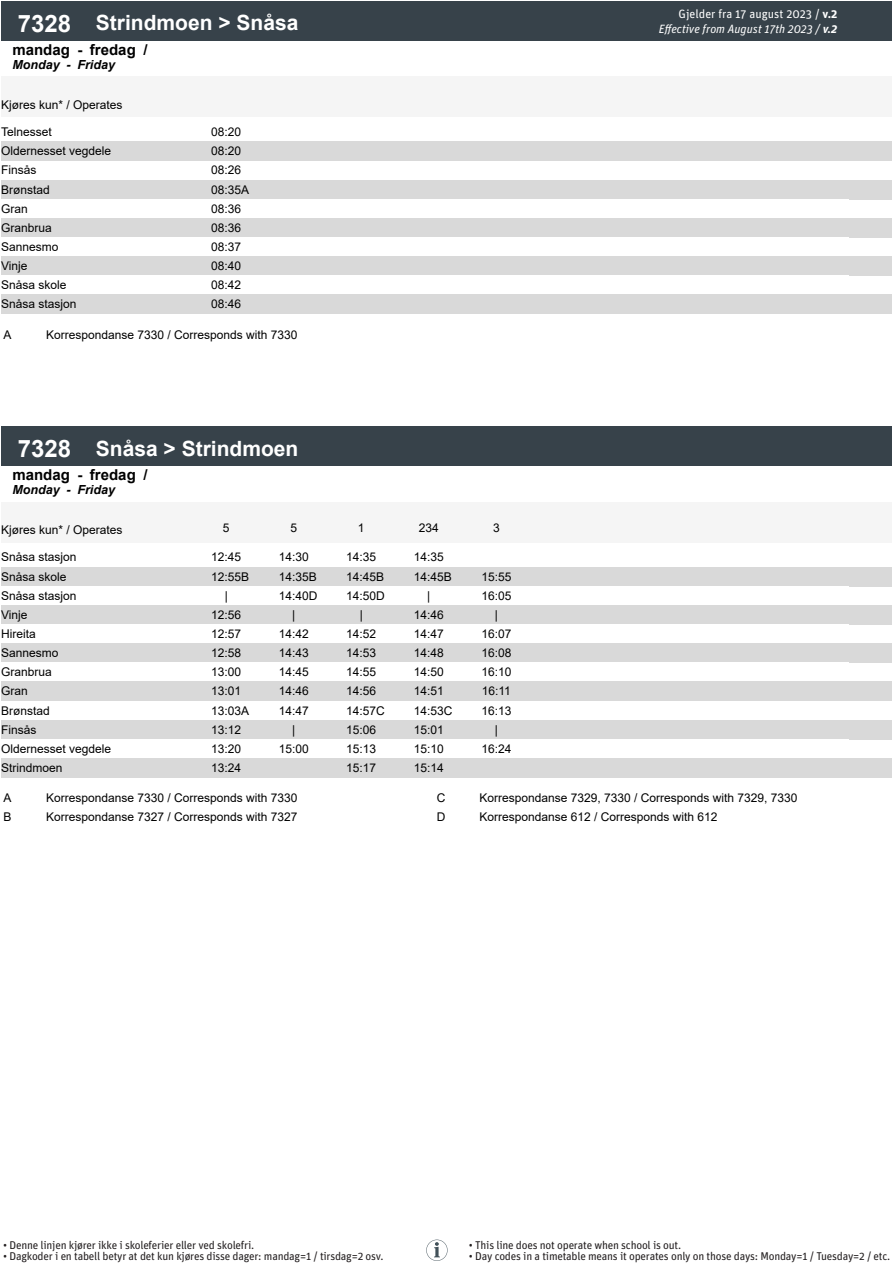
<style>
.page{position:relative;width:893px;height:1263px;background:#fff}
.page>*{position:absolute;margin:0;border:0;box-sizing:border-box;transform-origin:0 0}
.t1{font:700 21px "Arial";color:#fff}
.t2{font:700 15px "Arial";color:#000}
.t3{font:italic 700 12.45px "Arial";color:#000}
.t4{font:12px "Arial";color:#000}
.t5{font:italic 12px "Unit Pro";color:#fff}
.t6{font:12px "Unit Pro";color:#fff}
.t7{font:11.25px "Unit Pro";letter-spacing:-.02em;color:#231f20}
.s1{font-size:24px}
.s2{font-weight:700}
</style>
<div class="page">
<div style="left:1px;top:77px;width:191px;height:40px;background:#f5f5f5"></div>
<div style="left:192px;top:77px;width:68px;height:40px;background:#f5f5f5"></div>
<div style="left:260px;top:77px;width:68px;height:40px;background:#f5f5f5"></div>
<div style="left:328px;top:77px;width:67px;height:40px;background:#f5f5f5"></div>
<div style="left:395px;top:77px;width:68px;height:40px;background:#f5f5f5"></div>
<div style="left:463px;top:77px;width:67px;height:40px;background:#f5f5f5"></div>
<div style="left:530px;top:77px;width:68px;height:40px;background:#f5f5f5"></div>
<div style="left:598px;top:77px;width:67px;height:40px;background:#f5f5f5"></div>
<div style="left:665px;top:77px;width:68px;height:40px;background:#f5f5f5"></div>
<div style="left:733px;top:77px;width:67px;height:40px;background:#f5f5f5"></div>
<div style="left:800px;top:77px;width:92px;height:40px;background:#f5f5f5"></div>
<div style="left:1px;top:1px;width:87px;height:40px;background:#37424a"></div>
<div style="left:88px;top:1px;width:804px;height:40px;background:#37424a"></div>
<div style="left:1px;top:142px;width:891px;height:19px;background:#d9d9d9"></div>
<div style="left:1px;top:180px;width:891px;height:19px;background:#d9d9d9"></div>
<div style="left:1px;top:218px;width:891px;height:19px;background:#d9d9d9"></div>
<div style="left:1px;top:257px;width:891px;height:19px;background:#d9d9d9"></div>
<div style="left:1px;top:295px;width:891px;height:19px;background:#d9d9d9"></div>
<div style="left:1px;top:502px;width:191px;height:40px;background:#f5f5f5"></div>
<div style="left:192px;top:502px;width:68px;height:40px;background:#f5f5f5"></div>
<div style="left:260px;top:502px;width:68px;height:40px;background:#f5f5f5"></div>
<div style="left:328px;top:502px;width:67px;height:40px;background:#f5f5f5"></div>
<div style="left:395px;top:502px;width:68px;height:40px;background:#f5f5f5"></div>
<div style="left:463px;top:502px;width:67px;height:40px;background:#f5f5f5"></div>
<div style="left:530px;top:502px;width:68px;height:40px;background:#f5f5f5"></div>
<div style="left:598px;top:502px;width:67px;height:40px;background:#f5f5f5"></div>
<div style="left:665px;top:502px;width:68px;height:40px;background:#f5f5f5"></div>
<div style="left:733px;top:502px;width:67px;height:40px;background:#f5f5f5"></div>
<div style="left:800px;top:502px;width:92px;height:40px;background:#f5f5f5"></div>
<div style="left:1px;top:426px;width:87px;height:40px;background:#37424a"></div>
<div style="left:88px;top:426px;width:804px;height:40px;background:#37424a"></div>
<div style="left:1px;top:567px;width:891px;height:19px;background:#d9d9d9"></div>
<div style="left:1px;top:605px;width:891px;height:19px;background:#d9d9d9"></div>
<div style="left:1px;top:644px;width:891px;height:19px;background:#d9d9d9"></div>
<div style="left:1px;top:682px;width:891px;height:19px;background:#d9d9d9"></div>
<div style="left:1px;top:720px;width:891px;height:19px;background:#d9d9d9"></div>
<div style="left:1px;top:758px;width:891px;height:19px;background:#d9d9d9"></div>
<svg style="left:426px;top:1239px;width:22px;height:22px"></svg>
<p class="t1" style="left:18px;top:8px;width:282px"><span class="s1">7328</span> Strindmoen &gt; Snåsa</p>
<p class="t2" style="left:12px;top:39px;width:137px">mandag - fredag /</p>
<p class="t3" style="left:12px;top:56px;width:104px">Monday - Friday</p>
<p class="t4" style="left:1px;top:97px;width:123px">Kjøres kun* / Operates</p>
<p class="t4" style="left:1px;top:124px;width:52px">Telnesset</p>
<p class="t4" style="left:211px;top:124px;width:32px">08:20</p>
<p class="t4" style="left:1px;top:143px;width:112px">Oldernesset vegdele</p>
<p class="t4" style="left:211px;top:143px;width:32px">08:20</p>
<p class="t4" style="left:1px;top:162px;width:37px">Finsås</p>
<p class="t4" style="left:211px;top:162px;width:32px">08:26</p>
<p class="t4" style="left:1px;top:181px;width:50px">Brønstad</p>
<p class="t4" style="left:211px;top:181px;width:40px">08:35A</p>
<p class="t4" style="left:1px;top:200px;width:28px">Gran</p>
<p class="t4" style="left:211px;top:200px;width:32px">08:36</p>
<p class="t4" style="left:1px;top:219px;width:52px">Granbrua</p>
<p class="t4" style="left:211px;top:219px;width:32px">08:36</p>
<p class="t4" style="left:1px;top:239px;width:59px">Sannesmo</p>
<p class="t4" style="left:211px;top:239px;width:32px">08:37</p>
<p class="t4" style="left:1px;top:258px;width:28px">Vinje</p>
<p class="t4" style="left:211px;top:258px;width:32px">08:40</p>
<p class="t4" style="left:1px;top:277px;width:67px">Snåsa skole</p>
<p class="t4" style="left:211px;top:277px;width:32px">08:42</p>
<p class="t4" style="left:1px;top:296px;width:77px">Snåsa stasjon</p>
<p class="t4" style="left:211px;top:296px;width:32px">08:46</p>
<p class="t4" style="left:3px;top:326px;width:10px">A</p>
<p class="t4" style="left:46px;top:326px;width:253px">Korrespondanse 7330 / Corresponds with 7330</p>
<p class="t1" style="left:18px;top:433px;width:282px"><span class="s1">7328</span> Snåsa &gt; Strindmoen</p>
<p class="t2" style="left:12px;top:465px;width:137px">mandag - fredag /</p>
<p class="t3" style="left:12px;top:481px;width:104px">Monday - Friday</p>
<p class="t4" style="left:1px;top:522px;width:123px">Kjøres kun* / Operates</p>
<p class="t4" style="left:223px;top:520px;width:8px">5</p>
<p class="t4" style="left:290px;top:520px;width:8px">5</p>
<p class="t4" style="left:358px;top:520px;width:8px">1</p>
<p class="t4" style="left:419px;top:520px;width:22px">234</p>
<p class="t4" style="left:493px;top:520px;width:8px">3</p>
<p class="t6" style="left:679px;top:6px;width:160px">Gjelder fra 17 august 2023 / <span class="s2">v.2</span></p>
<p class="t5" style="left:659px;top:20px;width:180px">Effective from August 17th 2023 / <span class="s2">v.2</span></p>
<p class="t4" style="left:1px;top:549px;width:77px">Snåsa stasjon</p>
<p class="t4" style="left:211px;top:549px;width:32px">12:45</p>
<p class="t4" style="left:279px;top:549px;width:32px">14:30</p>
<p class="t4" style="left:346px;top:549px;width:32px">14:35</p>
<p class="t4" style="left:414px;top:549px;width:32px">14:35</p>
<p class="t4" style="left:1px;top:568px;width:67px">Snåsa skole</p>
<p class="t4" style="left:211px;top:568px;width:40px">12:55B</p>
<p class="t4" style="left:279px;top:568px;width:40px">14:35B</p>
<p class="t4" style="left:346px;top:568px;width:40px">14:45B</p>
<p class="t4" style="left:414px;top:568px;width:40px">14:45B</p>
<p class="t4" style="left:481px;top:568px;width:32px">15:55</p>
<p class="t4" style="left:1px;top:587px;width:77px">Snåsa stasjon</p>
<p class="t4" style="left:225px;top:587px;width:5px">|</p>
<p class="t4" style="left:279px;top:587px;width:40px">14:40D</p>
<p class="t4" style="left:346px;top:587px;width:40px">14:50D</p>
<p class="t4" style="left:427px;top:587px;width:5px">|</p>
<p class="t4" style="left:481px;top:587px;width:32px">16:05</p>
<p class="t4" style="left:1px;top:606px;width:28px">Vinje</p>
<p class="t4" style="left:211px;top:606px;width:32px">12:56</p>
<p class="t4" style="left:292px;top:606px;width:5px">|</p>
<p class="t4" style="left:360px;top:606px;width:5px">|</p>
<p class="t4" style="left:414px;top:606px;width:32px">14:46</p>
<p class="t4" style="left:495px;top:606px;width:5px">|</p>
<p class="t4" style="left:1px;top:625px;width:36px">Hireita</p>
<p class="t4" style="left:211px;top:625px;width:32px">12:57</p>
<p class="t4" style="left:279px;top:625px;width:32px">14:42</p>
<p class="t4" style="left:346px;top:625px;width:32px">14:52</p>
<p class="t4" style="left:414px;top:625px;width:32px">14:47</p>
<p class="t4" style="left:481px;top:625px;width:32px">16:07</p>
<p class="t4" style="left:1px;top:645px;width:59px">Sannesmo</p>
<p class="t4" style="left:211px;top:645px;width:32px">12:58</p>
<p class="t4" style="left:279px;top:645px;width:32px">14:43</p>
<p class="t4" style="left:346px;top:645px;width:32px">14:53</p>
<p class="t4" style="left:414px;top:645px;width:32px">14:48</p>
<p class="t4" style="left:481px;top:645px;width:32px">16:08</p>
<p class="t4" style="left:1px;top:664px;width:52px">Granbrua</p>
<p class="t4" style="left:211px;top:664px;width:32px">13:00</p>
<p class="t4" style="left:279px;top:664px;width:32px">14:45</p>
<p class="t4" style="left:346px;top:664px;width:32px">14:55</p>
<p class="t4" style="left:414px;top:664px;width:32px">14:50</p>
<p class="t4" style="left:481px;top:664px;width:32px">16:10</p>
<p class="t4" style="left:1px;top:683px;width:28px">Gran</p>
<p class="t4" style="left:211px;top:683px;width:32px">13:01</p>
<p class="t4" style="left:279px;top:683px;width:32px">14:46</p>
<p class="t4" style="left:346px;top:683px;width:32px">14:56</p>
<p class="t4" style="left:414px;top:683px;width:32px">14:51</p>
<p class="t4" style="left:482px;top:683px;width:31px">16:11</p>
<p class="t4" style="left:1px;top:702px;width:50px">Brønstad</p>
<p class="t4" style="left:211px;top:702px;width:40px">13:03A</p>
<p class="t4" style="left:279px;top:702px;width:32px">14:47</p>
<p class="t4" style="left:346px;top:702px;width:40px">14:57C</p>
<p class="t4" style="left:414px;top:702px;width:40px">14:53C</p>
<p class="t4" style="left:481px;top:702px;width:32px">16:13</p>
<p class="t4" style="left:1px;top:721px;width:37px">Finsås</p>
<p class="t4" style="left:211px;top:721px;width:32px">13:12</p>
<p class="t4" style="left:292px;top:721px;width:5px">|</p>
<p class="t4" style="left:346px;top:721px;width:32px">15:06</p>
<p class="t4" style="left:414px;top:721px;width:32px">15:01</p>
<p class="t4" style="left:495px;top:721px;width:5px">|</p>
<p class="t4" style="left:1px;top:740px;width:112px">Oldernesset vegdele</p>
<p class="t4" style="left:211px;top:740px;width:32px">13:20</p>
<p class="t4" style="left:279px;top:740px;width:32px">15:00</p>
<p class="t4" style="left:346px;top:740px;width:32px">15:13</p>
<p class="t4" style="left:414px;top:740px;width:32px">15:10</p>
<p class="t4" style="left:481px;top:740px;width:32px">16:24</p>
<p class="t4" style="left:1px;top:759px;width:63px">Strindmoen</p>
<p class="t4" style="left:211px;top:759px;width:32px">13:24</p>
<p class="t4" style="left:346px;top:759px;width:32px">15:17</p>
<p class="t4" style="left:414px;top:759px;width:32px">15:14</p>
<p class="t4" style="left:3px;top:790px;width:10px">A</p>
<p class="t4" style="left:46px;top:790px;width:253px">Korrespondanse 7330 / Corresponds with 7330</p>
<p class="t4" style="left:3px;top:809px;width:10px">B</p>
<p class="t4" style="left:46px;top:809px;width:253px">Korrespondanse 7327 / Corresponds with 7327</p>
<p class="t4" style="left:437px;top:790px;width:10px">C</p>
<p class="t4" style="left:479px;top:790px;width:320px">Korrespondanse 7329, 7330 / Corresponds with 7329, 7330</p>
<p class="t4" style="left:437px;top:809px;width:10px">D</p>
<p class="t4" style="left:479px;top:809px;width:240px">Korrespondanse 612 / Corresponds with 612</p>
<p class="t7" style="left:3px;top:1237px;width:253px">• Denne linjen kjører ikke i skoleferier eller ved skolefri.</p>
<p class="t7" style="left:3px;top:1248px;width:382px">• Dagkoder i en tabell betyr at det kun kjøres disse dager: mandag=1 / tirsdag=2 osv.</p>
<p class="t7" style="left:469px;top:1237px;width:214px">• This line does not operate when school is out.</p>
<p class="t7" style="left:469px;top:1248px;width:423px">• Day codes in a timetable means it operates only on those days: Monday=1 / Tuesday=2 / etc.</p>
</div>
